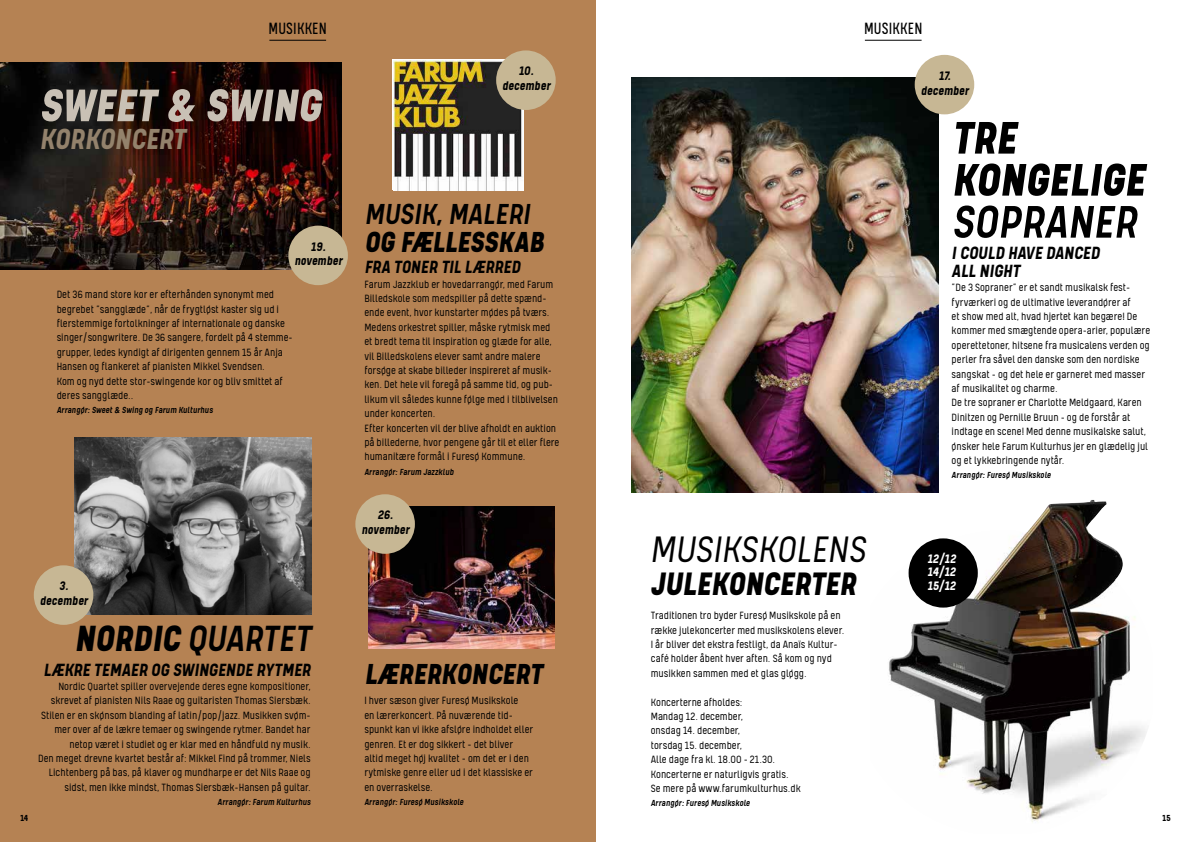
<style>
.page{position:relative;width:1191px;height:842px;background:#fff}
.page>*{position:absolute;margin:0;border:0;box-sizing:border-box;transform-origin:0 0}
.t1{font:italic 800 52px/42px "Kelpt Sans B1";color:#000}
.t2{font:italic 800 52px "Kelpt Sans B1";color:#c9c1b5}
.t3{font:italic 500 52px "Kelpt Sans B1";color:#000}
.t4{font:italic 300 42px "Kelpt Sans B1";color:#000}
.t5{font:italic 500 41.5px "Kelpt Sans B1";color:#000}
.t6{font:italic 800 37px "Kelpt Sans B1";color:#000}
.t7{font:italic 800 33px "Kelpt Sans B1";color:#000}
.t8{font:italic 500 33px "Kelpt Sans B1";color:#000}
.t9{font:italic 700 33px "Kelpt Sans B1";color:#93826c}
.t10{font:italic 700 20.2px/18px "Kelpt Sans B1";color:#000}
.t11{font:16px "Kelpt Sans B2";letter-spacing:.01em;color:#000}
.t12{font:italic 700 14px/15px "Kelpt Sans B1";color:#000;text-align:center}
.t13{font:italic 700 13.9px/13.5px "Kelpt Sans B1";letter-spacing:.015em;color:#fff;text-align:justify}
.t14{font:300 12px/14.4px "Kelpt Sans B1";color:#000}
.t15{font:italic 500 10px "Kelpt Sans B1";color:#000}
.t16{font:700 10px "Kelpt Sans B1";color:#000}
.s1{font-weight:800}
</style>
<div class="page">
<div style="left:0;top:0;width:595px;height:842px;background:#b58253"></div>
<img style="left:0;top:62px;width:342px;height:207px">
<div style="left:288px;top:226px;width:60px;height:59px;background:#c7b794;border-radius:50%"></div>
<img style="left:75px;top:437px;width:237px;height:178px">
<div style="left:34px;top:565px;width:59px;height:60px;background:#c7b794;border-radius:50%"></div>
<img style="left:393px;top:60px;width:130px;height:130px">
<div style="left:496px;top:50px;width:59px;height:60px;background:#c7b794;border-radius:50%"></div>
<hr style="left:269px;top:40px;width:57px;height:1px;background:#000">
<hr style="left:865px;top:40px;width:56px;height:1px;background:#000">
<img style="left:889px;top:538px;width:258px;height:285px">
<img style="left:1016px;top:500px;width:113px;height:97px">
<img style="left:369px;top:507px;width:185px;height:141px">
<div style="left:355px;top:494px;width:60px;height:60px;background:#c7b794;border-radius:50%"></div>
<div style="left:908px;top:538px;width:69px;height:70px;background:#000;border-radius:50%"></div>
<img style="left:631px;top:78px;width:307px;height:415px">
<div style="left:914px;top:55px;width:60px;height:59px;background:#c7b794;border-radius:50%"></div>
<h3 class="t11" style="left:268px;top:19px;width:60px">MUSIKKEN</h3>
<h3 class="t11" style="left:864px;top:19px;width:60px">MUSIKKEN</h3>
<h1 class="t2" style="left:40px;top:76px;width:283px">SWEET &amp; SWING</h1>
<h3 class="t9" style="left:40px;top:120px;width:148px">KORKONCERT</h3>
<p class="t12" style="left:502px;top:63px;width:50px">10. december</p>
<p class="t12" style="left:294px;top:238px;width:50px">19. november</p>
<p class="t14" style="left:57px;top:287px;width:237px">Det 36 mand store kor er efterhånden synonymt med begrebet ”sangglæde”, når de frygtløst kaster sig ud i flerstemmige fortolkninger af internationale og danske singer/songwritere. De 36 sangere, fordelt på 4 stemme&shy;grupper, ledes kyndigt af dirigenten gennem 15 år Anja Hansen og flankeret af pianisten Mikkel Svendsen.<br>Kom og nyd dette stor-swingende kor og bliv smittet af deres sangglæde..</p>
<p class="t15" style="left:57px;top:405px;width:158px">Arrangør: Sweet &amp; Swing og Farum Kulturhus</p>
<p class="t16" style="left:20px;top:812px;width:9px">14</p>
<p class="t12" style="left:40px;top:578px;width:50px">3. december</p>
<h3 class="t5" style="left:74px;top:614px;width:238px"><span class="s1">NORDIC</span> QUARTET</h3>
<h3 class="t10" style="left:44px;top:660px;width:269px">LÆKRE TEMAER OG SWINGENDE RYTMER</h3>
<p class="t14" style="left:38px;top:679px;width:274px;text-align:right">Nordic Quartet spiller overvejende deres egne kompositioner, skrevet af pianisten Nils Raae og guitaristen Thomas Siersbæk.<br>Stilen er en skønsom blanding af latin/pop/jazz. Musikken svøm&shy;mer over af de lækre temaer og swingende rytmer. Bandet har netop været i studiet og er klar med en håndfuld ny musik.<br>Den meget drevne kvartet består af: Mikkel Find på trommer, Niels Lichtenberg på bas, på klaver og mundharpe er det Nils Raae og sidst, men ikke mindst, Thomas Siersbæk-Hansen på guitar.</p>
<p class="t15" style="left:217px;top:796px;width:95px">Arrangør: Farum Kulturhus</p>
<h3 class="t8" style="left:364px;top:195px;width:167px">MUSIK, MALERI</h3>
<h3 class="t7" style="left:364px;top:223px;width:181px">OG FÆLLESSKAB</h3>
<h3 class="t10" style="left:364px;top:258px;width:158px">FRA TONER TIL LÆRRED</h3>
<p class="t14" style="left:364px;top:277px;width:197px">Farum Jazzklub er hovedarrangør, med Farum Billedskole som medspiller på dette spænd&shy;ende event, hvor kunstarter mødes på tværs.<br>Medens orkestret spiller, måske rytmisk med et bredt tema til inspiration og glæde for alle, vil Billedskolens elever samt andre malere forsøge at skabe billeder inspireret af musik&shy;ken. Det hele vil foregå på samme tid, og pub&shy;likum vil således kunne følge med i tilblivelsen under koncerten.<br>Efter koncerten vil der blive afholdt en auktion på billederne, hvor pengene går til et eller flere humanitære formål i Furesø Kommune.</p>
<p class="t15" style="left:364px;top:466px;width:91px">Arrangør: Farum Jazzklub</p>
<p class="t12" style="left:361px;top:507px;width:50px">26. november</p>
<h3 class="t7" style="left:364px;top:655px;width:179px">LÆRERKONCERT</h3>
<p class="t14" style="left:364px;top:693px;width:170px">I hver sæson giver Furesø Musikskole<br>en lærerkoncert. På nuværende tid&shy;spunkt kan vi ikke afsløre indholdet eller genren. Et er dog sikkert – det bliver altid meget høj kvalitet - om det er i den rytmiske genre eller ud i det klassiske er en overraskelse.</p>
<p class="t15" style="left:364px;top:796px;width:101px">Arrangør: Furesø Musikskole</p>
<h2 class="t4" style="left:650px;top:527px;width:217px">MUSIKSKOLENS</h2>
<h3 class="t6" style="left:650px;top:563px;width:208px">JULEKONCERTER</h3>
<p class="t14" style="left:651px;top:608px;width:195px">Traditionen tro byder Furesø Musikskole på en række julekoncerter med musikskolens elever.<br>I år bliver det ekstra festligt, da Anaïs Kultur&shy;café holder åbent hver aften. Så kom og nyd musikken sammen med et glas gløgg.</p>
<p class="t14" style="left:651px;top:694px;width:151px">Koncerterne afholdes:<br>Mandag 12. december,<br>onsdag 14. december,<br>torsdag 15. december,<br>Alle dage fra kl. 18.00 – 21.30.<br>Koncerterne er naturligvis gratis.<br>Se mere på www.farumkulturhus.dk</p>
<p class="t15" style="left:651px;top:798px;width:101px">Arrangør: Furesø Musikskole</p>
<p class="t12" style="left:920px;top:68px;width:50px">17. december</p>
<h1 class="t1" style="left:951px;top:115px;width:194px">TRE<br>KONGELIGE</h1>
<h1 class="t3" style="left:951px;top:192px;width:186px">SOPRANER</h1>
<h3 class="t10" style="left:951px;top:243px;width:150px">I COULD HAVE DANCED<br>ALL NIGHT</h3>
<p class="t14" style="left:951px;top:280px;width:200px">”De 3 Sopraner” er et sandt musikalsk fest&shy;fyrværkeri og de ultimative leverandører af<br>et show med alt, hvad hjertet kan begære! De kommer med smægtende opera-arier, populære operettetoner, hitsene fra musicalens verden og perler fra såvel den danske som den nordiske sangskat – og det hele er garneret med masser af musikalitet og charme.<br>De tre sopraner er Charlotte Meldgaard, Karen Dinitzen og Pernille Bruun - og de forstår at indtage en scene! Med denne musikalske salut, ønsker hele Farum Kulturhus jer en glædelig jul og et lykkebringende nytår.</p>
<p class="t15" style="left:951px;top:470px;width:101px">Arrangør: Furesø Musikskole</p>
<p class="t13" style="left:927px;top:551px;width:30px">12/12<br>14/12<br>15/12</p>
<p class="t16" style="left:1162px;top:812px;width:9px">15</p>
</div>
